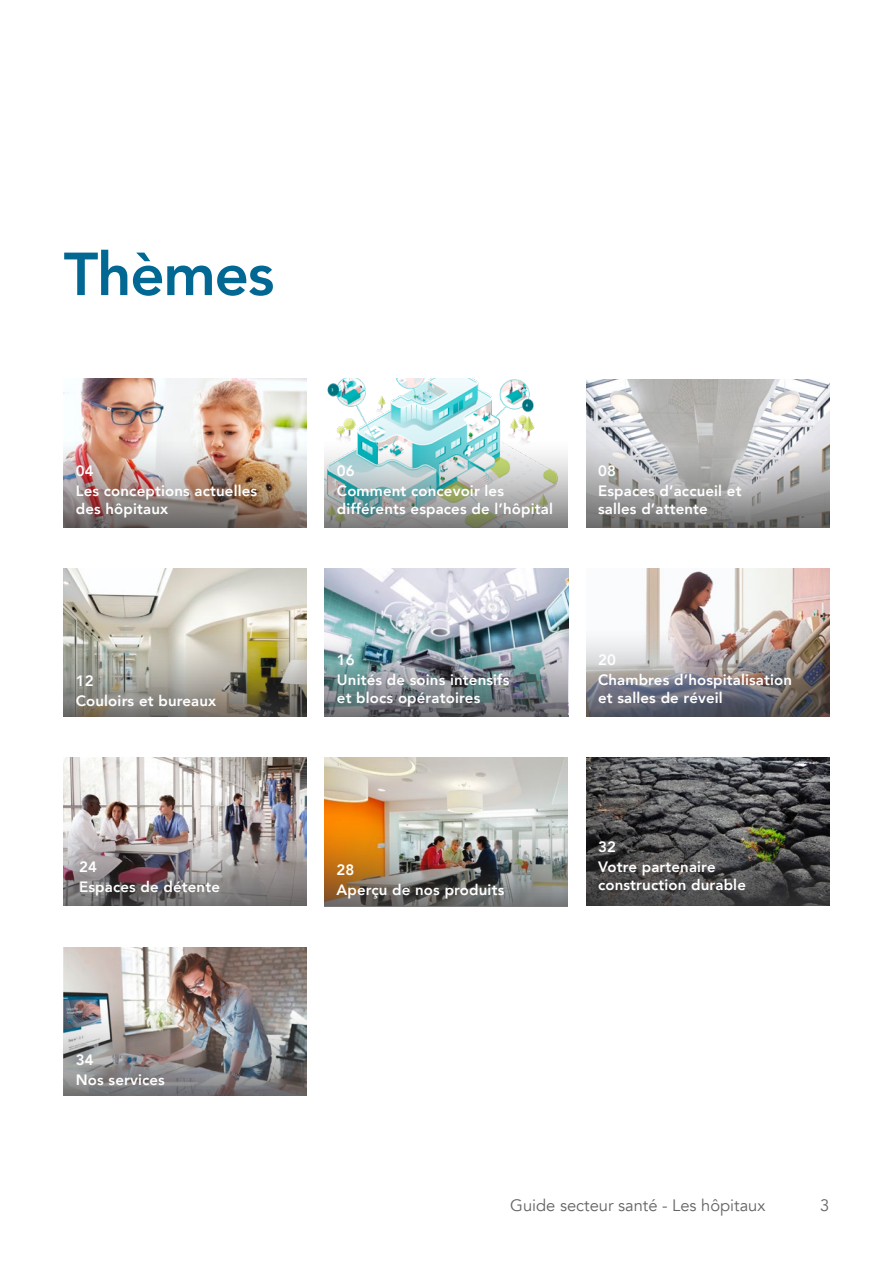
<style>
.page{position:relative;width:893px;height:1263px;background:#fff}
.page>*{position:absolute;margin:0;border:0;box-sizing:border-box;transform-origin:0 0}
.t1{font:800 60px "Avenir";letter-spacing:-.02em;color:#006893}
.t2{font:16.5px "Avenir";color:#636466}
.t3{font:800 15px/18px "Avenir";letter-spacing:.01em;color:#fff}
</style>
<div class="page">
<img style="left:64px;top:379px;width:243px;height:148px">
<img style="left:325px;top:379px;width:243px;height:148px">
<svg style="left:586px;top:379px;width:243px;height:148px;background:#b3b3b3"></svg>
<svg style="left:64px;top:568px;width:243px;height:148px;background:#b7b4a6"></svg>
<img style="left:64px;top:758px;width:243px;height:148px">
<img style="left:64px;top:947px;width:243px;height:149px">
<img style="left:325px;top:568px;width:243px;height:148px">
<svg style="left:586px;top:758px;width:243px;height:148px;background:#4d4d4d"></svg>
<img style="left:586px;top:568px;width:243px;height:148px">
<img style="left:324px;top:758px;width:244px;height:148px">
<h1 class="t1" style="left:64px;top:227px;width:212px">Thèmes</h1>
<p class="t3" style="left:76px;top:462px;width:19px">04</p>
<p class="t3" style="left:337px;top:462px;width:19px">06</p>
<p class="t3" style="left:598px;top:462px;width:19px">08</p>
<p class="t3" style="left:76px;top:481px;width:183px">Les conceptions actuelles des hôpitaux</p>
<p class="t3" style="left:337px;top:481px;width:217px">Comment concevoir les différents espaces de l’hôpital</p>
<p class="t3" style="left:598px;top:481px;width:145px">Espaces d’accueil et salles d’attente</p>
<p class="t3" style="left:76px;top:672px;width:19px">12</p>
<p class="t3" style="left:76px;top:691px;width:142px">Couloirs et bureaux</p>
<p class="t3" style="left:337px;top:651px;width:19px">16</p>
<p class="t3" style="left:598px;top:651px;width:19px">20</p>
<p class="t3" style="left:337px;top:670px;width:174px">Unités de soins intensifs et blocs opératoires</p>
<p class="t3" style="left:598px;top:670px;width:196px">Chambres d’hospitalisation et salles de réveil</p>
<p class="t3" style="left:598px;top:838px;width:19px">32</p>
<p class="t3" style="left:79px;top:858px;width:19px">24</p>
<p class="t3" style="left:336px;top:861px;width:19px">28</p>
<p class="t3" style="left:79px;top:878px;width:142px">Espaces de détente</p>
<p class="t3" style="left:336px;top:881px;width:169px">Aperçu de nos produits</p>
<p class="t3" style="left:598px;top:858px;width:149px">Votre partenaire construction durable</p>
<p class="t3" style="left:76px;top:1050px;width:19px">34</p>
<p class="t3" style="left:76px;top:1070px;width:91px">Nos services</p>
<p class="t2" style="left:510px;top:1196px;width:257px">Guide secteur santé - Les hôpitaux</p>
<p class="t2" style="left:820px;top:1196px;width:11px">3</p>
</div>
